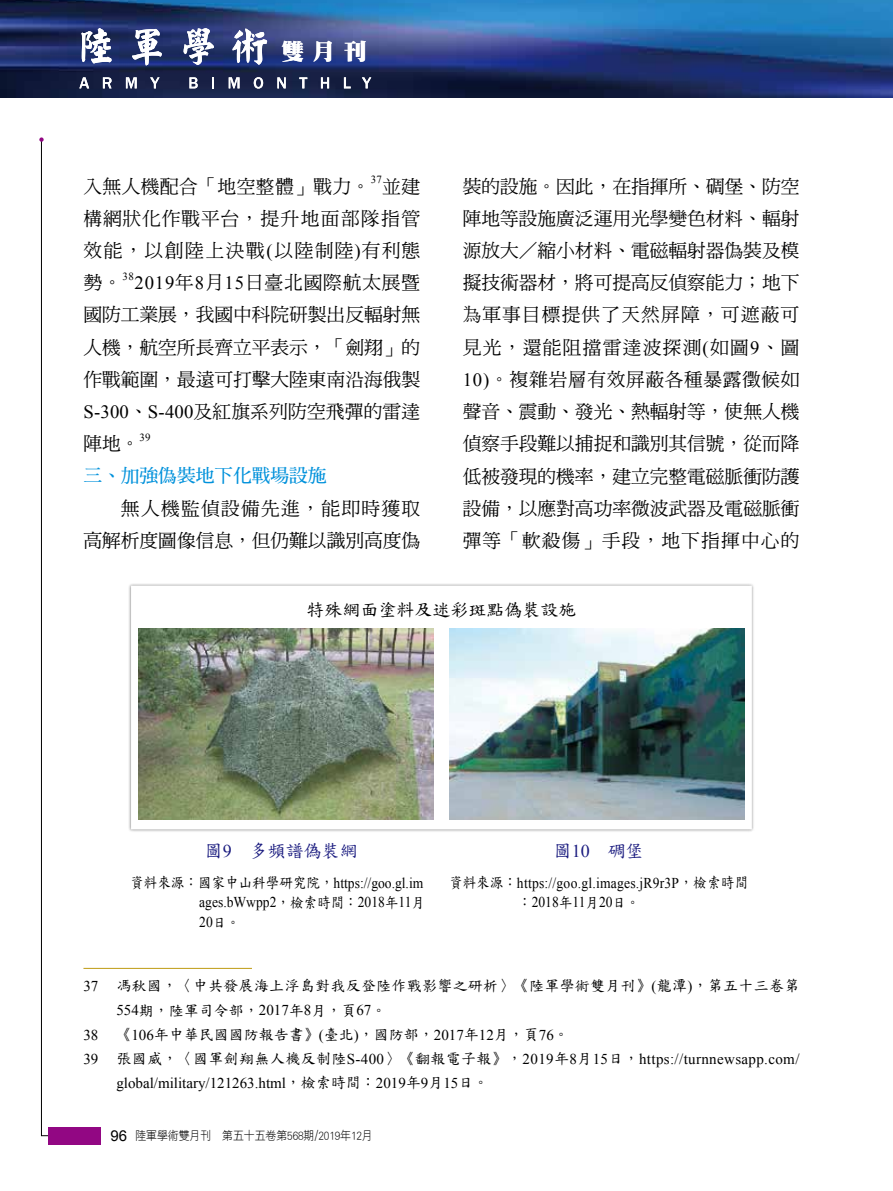
<style>
.page{position:relative;width:893px;height:1191px;background:#fff}
.page>*{position:absolute;margin:0;border:0;box-sizing:border-box;transform-origin:0 0}
.t1{font:22.5px "DF Ming UB HK BF";color:#fff}
.t2{font:18.75px/32.2px "DF Ming Md HK BF";color:#000;text-align:justify}
.t3{font:18.75px "DF Ming Bd HK BF";color:#0091db}
.t4{font:18px "DF Kai Shu SB Estd BF";color:#1b1c80}
.t5{font:18px "DF Kai Shu SB Estd BF";color:#000}
.t6{font:15px/24.2px "Times New Roman";color:#000}
.t7{font:15px "DF Kai Shu SB Estd BF";letter-spacing:.02em;color:#000}
.t8{font:15px/20px "Times New Roman";color:#000;text-align:justify;scale:.9 1}
.t9{font:15px/20px "Times New Roman";letter-spacing:.02em;color:#000;scale:.9 1}
.t10{font:15px "DF Kai Shu SB Estd BF";color:#000}
.t11{font:12px "DF Hei Lt HKP BF";color:#000;scale:.9 1}
.s1{font-family:"Times New Roman"}
.s2{font-family:"DF Kai Shu SB Estd BF"}
.s3{font-family:"Arial";font-size:15px}
</style>
<div class="page">
<img style="left:0;top:0;width:893px;height:97px">
<svg style="left:79px;top:77px;width:10px;height:11px"></svg>
<svg style="left:103px;top:77px;width:9px;height:11px"></svg>
<svg style="left:126px;top:77px;width:11px;height:11px"></svg>
<svg style="left:150px;top:77px;width:10px;height:11px"></svg>
<svg style="left:189px;top:77px;width:9px;height:11px"></svg>
<svg style="left:212px;top:77px;width:2px;height:11px"></svg>
<svg style="left:229px;top:77px;width:11px;height:11px"></svg>
<svg style="left:254px;top:77px;width:9px;height:12px"></svg>
<svg style="left:277px;top:77px;width:9px;height:11px"></svg>
<svg style="left:299px;top:77px;width:8px;height:11px"></svg>
<svg style="left:321px;top:77px;width:8px;height:11px"></svg>
<svg style="left:344px;top:77px;width:7px;height:11px"></svg>
<svg style="left:362px;top:77px;width:9px;height:11px"></svg>
<svg style="left:81px;top:28px;width:31px;height:35px"></svg>
<svg style="left:132px;top:29px;width:30px;height:37px"></svg>
<svg style="left:184px;top:28px;width:30px;height:37px"></svg>
<svg style="left:232px;top:29px;width:35px;height:36px"></svg>
<svg style="left:41px;top:142px;width:48px;height:994px"></svg>
<div style="left:48px;top:1127px;width:53px;height:17px;background:#920783"></div>
<svg style="left:39px;top:137px;width:5px;height:5px"></svg>
<hr style="left:83px;top:968px;width:169px;height:1px;background:#be9a11">
<div style="left:128px;top:583px;width:627px;height:249px;background:#000;opacity:.5"></div>
<div style="left:131px;top:585px;width:621px;height:244px;background:#fff"></div>
<img style="left:139px;top:628px;width:295px;height:191px">
<img style="left:449px;top:628px;width:295px;height:191px">
<p class="t1" style="left:282px;top:40px;width:87px">雙月刊</p>
<p class="t2" style="left:83px;top:170px;width:338px">入無人機配合「地空整體」戰力。<sup>37</sup>並建構網狀化作戰平台，提升地面部隊指管效能，以創陸上決戰<span class="s1">(</span>以陸制陸<span class="s1">)</span>有利態勢。<sup>38</sup><span class="s1">2019</span>年<span class="s1">8</span>月<span class="s1">15</span>日臺北國際航太展暨國防工業展，我國中科院研製出反輻射無人機，航空所長齊立平表示，「劍翔」的作戰範圍，最遠可打擊大陸東南沿海俄製<span class="s1">S-300</span>、<span class="s1">S-400</span>及紅旗系列防空飛彈的雷達陣地。<sup>39</sup></p>
<p class="t3" style="left:83px;top:466px;width:245px">三、加強偽裝地下化戰場設施</p>
<p class="t2" style="left:83px;top:492px;width:338px;text-align:right">無人機監偵設備先進，能即時獲取<br>高解析度圖像信息，但仍難以識別高度偽</p>
<p class="t2" style="left:463px;top:170px;width:338px">裝的設施。因此，在指揮所、碉堡、防空陣地等設施廣泛運用光學變色材料、輻射源放大／縮小材料、電磁輻射器偽裝及模擬技術器材，將可提高反偵察能力；地下為軍事目標提供了天然屏障，可遮蔽可見光，還能阻擋雷達波探測<span class="s1">(</span>如圖<span class="s1">9</span>、圖<span class="s1">10)</span>。複雜岩層有效屏蔽各種暴露徵候如聲音、震動、發光、熱輻射等，使無人機偵察手段難以捕捉和識別其信號，從而降低被發現的機率，建立完整電磁脈衝防護設備，以應對高功率微波武器及電磁脈衝彈等「軟殺傷」手段，地下指揮中心的</p>
<p class="t5" style="left:306px;top:600px;width:271px">特殊網面塗料及迷彩斑點偽裝設施</p>
<p class="t4" style="left:205px;top:842px;width:154px">圖<span class="s1">9</span>　多頻譜偽裝網</p>
<p class="t4" style="left:554px;top:842px;width:91px">圖<span class="s1">10</span>　碉堡</p>
<p class="t8" style="left:199px;top:872px;width:252px;text-indent:-69px"><span class="s2">資料來源：國家中山科學研究院，</span>https://goo.gl.im ages.bWwpp2<span class="s2">，檢索時間：</span>2018<span class="s2">年</span>11<span class="s2">月</span>20<span class="s2">日。</span></p>
<p class="t9" style="left:518px;top:872px;width:257px;text-indent:-69px"><span class="s2">資料來源：</span> https://goo.gl.images.jR9r3P<span class="s2">，檢索時間：</span>2018<span class="s2">年</span>11<span class="s2">月</span>20<span class="s2">日。</span></p>
<p class="t7" style="left:83px;top:978px;width:717px"><span class="s1">37</span> 馮秋國，〈中共發展海上浮島對我反登陸作戰影響之研析〉《陸軍學術雙月刊》<span class="s1">(</span>龍潭<span class="s1">)</span>，第五十三卷第</p>
<p class="t7" style="left:116px;top:1002px;width:272px"><span class="s1">554</span>期，陸軍司令部，<span class="s1">2017</span>年<span class="s1">8</span>月，頁<span class="s1">67</span>。</p>
<p class="t10" style="left:83px;top:1026px;width:487px"><span class="s1">38</span> 《<span class="s1">106</span>年中華民國國防報告書》<span class="s1">(</span>臺北<span class="s1">)</span>，國防部，<span class="s1">2017</span>年<span class="s1">12</span>月，頁<span class="s1">76</span>。</p>
<p class="t6" style="left:116px;top:1046px;width:685px;text-indent:-33px">39 <span class="s2">張國威，〈國軍劍翔無人機反制陸</span>S-400<span class="s2">〉《翻報電子報》，</span>2019<span class="s2">年</span>8<span class="s2">月</span>15<span class="s2">日，</span>https://turnnewsapp.com/ global/military/121263.html<span class="s2">，檢索時間：</span>2019<span class="s2">年</span>9<span class="s2">月</span>15<span class="s2">日。</span></p>
<p class="t11" style="left:111px;top:1129px;width:293px"><span class="s3">96</span> 陸軍學術雙月刊　第五十五卷第568期/2019年12月</p>
</div>
